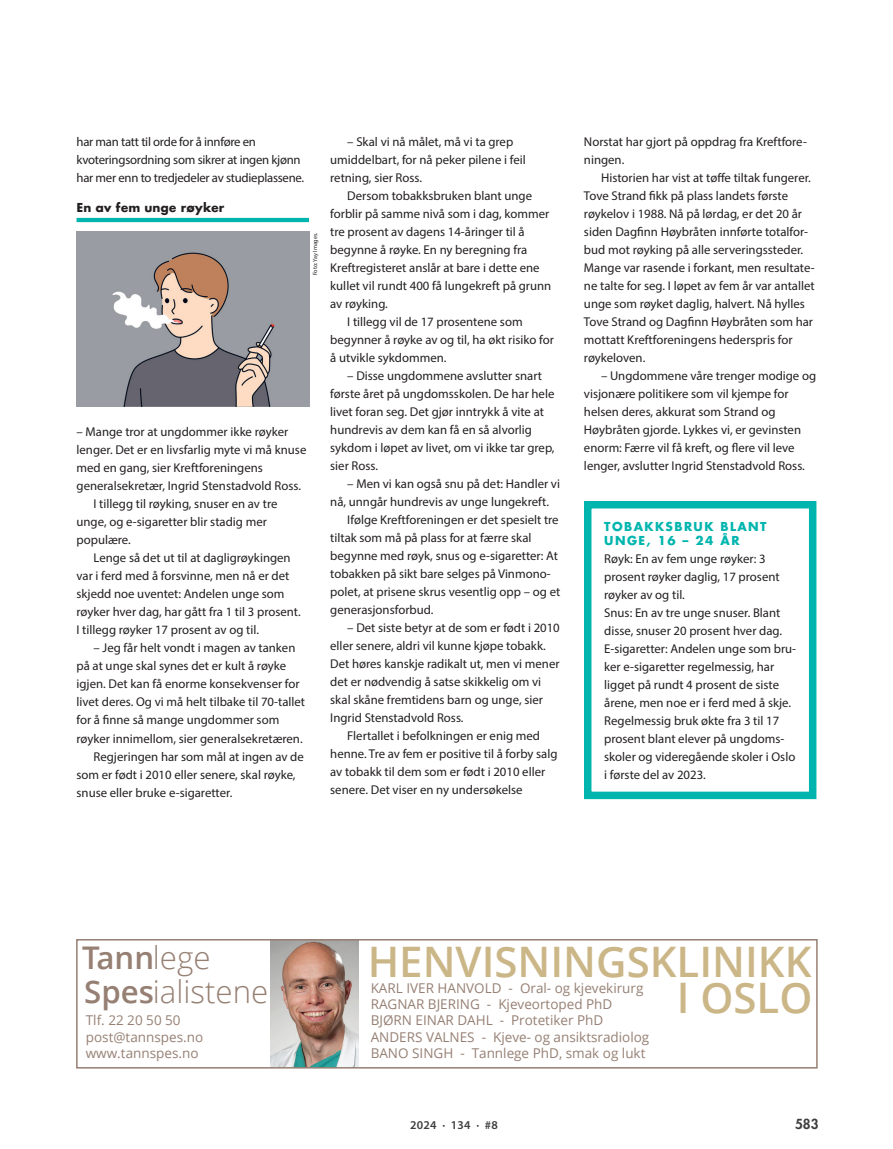
<style>
.page{position:relative;width:893px;height:1149px;background:#fff}
.page>*{position:absolute;margin:0;border:0;box-sizing:border-box;transform-origin:0 0}
.t1{font:600 42px/36.5px "Open Sans";color:#cbb687;text-align:right}
.t2{font:300 31.2px/34.2px "Open Sans";color:#967f73}
.t3{font:13.5px/16.2px "Open Sans";color:#968074}
.t4{font:800 13.5px "Futura Std";color:#3e3e3f}
.t5{font:12.75px/18px "Myriad Pro";color:#231f20}
.t6{font:12.75px/18px "Myriad Pro";letter-spacing:-.02em;color:#231f20}
.t7{font:700 12px/13.5px "Futura Std";letter-spacing:.12em;color:#00b5ae}
.t8{font:700 12px "Futura";color:#231f20}
.t9{font:600 12px "Myriad Pro";letter-spacing:.02em;color:#3e3e3f}
.t10{font:6px "Myriad Pro";color:#231f20}
.s1{font-weight:600}
</style>
<div class="page">
<img style="left:271px;top:941px;width:88px;height:124px">
<div style="left:76px;top:938px;width:742px;height:130px;border:2px solid #967f73"></div>
<hr style="left:77px;top:218px;width:232px;height:4px;background:#00b5ae">
<img style="left:77px;top:232px;width:232px;height:174px">
<div style="left:584px;top:501px;width:232px;height:297px;border:8px solid #00b5ae"></div>
<p class="t6" style="left:77px;top:132px;width:229px">har man tatt til orde for å innføre en kvoteringsordning som sikrer at ingen kjønn har mer enn to tredjedeler av studieplassene.</p>
<p class="t8" style="left:77px;top:198px;width:149px">En av fem unge røyker</p>
<p class="t10" style="left:311px;top:275px;width:44px;rotate:-90deg">Foto: Yay Images.</p>
<p class="t5" style="left:77px;top:422px;width:213px">– Mange tror at ungdommer ikke røyker</p>
<p class="t5" style="left:77px;top:440px;width:231px">lenger. Det er en livsfarlig myte vi må knuse</p>
<p class="t5" style="left:77px;top:458px;width:188px">med en gang, sier Kreftforeningens</p>
<p class="t5" style="left:77px;top:476px;width:226px">generalsekretær, Ingrid Stenstadvold Ross.</p>
<p class="t5" style="left:94px;top:494px;width:185px">I tillegg til røyking, snuser en av tre</p>
<p class="t5" style="left:77px;top:512px;width:192px">unge, og e-sigaretter blir stadig mer</p>
<p class="t5" style="left:77px;top:530px;width:56px">populære.</p>
<p class="t5" style="left:94px;top:548px;width:199px">Lenge så det ut til at dagligrøykingen</p>
<p class="t5" style="left:77px;top:566px;width:214px">var i ferd med å forsvinne, men nå er det</p>
<p class="t5" style="left:77px;top:584px;width:209px">skjedd noe uventet: Andelen unge som</p>
<p class="t5" style="left:77px;top:602px;width:226px">røyker hver dag, har gått fra 1 til 3 prosent.</p>
<p class="t5" style="left:77px;top:620px;width:184px">I tillegg røyker 17 prosent av og til.</p>
<p class="t5" style="left:94px;top:638px;width:203px">– Jeg får helt vondt i magen av tanken</p>
<p class="t5" style="left:77px;top:656px;width:211px">på at unge skal synes det er kult å røyke</p>
<p class="t5" style="left:77px;top:674px;width:225px">igjen. Det kan få enorme konsekvenser for</p>
<p class="t5" style="left:77px;top:692px;width:230px">livet deres. Og vi må helt tilbake til 70-tallet</p>
<p class="t5" style="left:77px;top:710px;width:204px">for å finne så mange ungdommer som</p>
<p class="t5" style="left:77px;top:728px;width:228px">røyker innimellom, sier generalsekretæren.</p>
<p class="t5" style="left:94px;top:746px;width:212px">Regjeringen har som mål at ingen av de</p>
<p class="t5" style="left:77px;top:764px;width:220px">som er født i 2010 eller senere, skal røyke,</p>
<p class="t5" style="left:77px;top:782px;width:157px">snuse eller bruke e-sigaretter.</p>
<p class="t5" style="left:330px;top:132px;width:197px;text-indent:17px">– Skal vi nå målet, må vi ta grep umiddelbart, for nå peker pilene i feil retning, sier Ross.</p>
<p class="t5" style="left:347px;top:186px;width:186px">Dersom tobakksbruken blant unge</p>
<p class="t5" style="left:330px;top:204px;width:221px">forblir på samme nivå som i dag, kommer</p>
<p class="t5" style="left:330px;top:222px;width:196px">tre prosent av dagens 14-åringer til å</p>
<p class="t5" style="left:330px;top:240px;width:199px">begynne å røyke. En ny beregning fra</p>
<p class="t5" style="left:330px;top:258px;width:211px">Kreftregisteret anslår at bare i dette ene</p>
<p class="t5" style="left:330px;top:276px;width:223px">kullet vil rundt 400 få lungekreft på grunn</p>
<p class="t5" style="left:330px;top:294px;width:59px">av røyking.</p>
<p class="t5" style="left:347px;top:312px;width:177px">I tillegg vil de 17 prosentene som</p>
<p class="t5" style="left:330px;top:330px;width:225px">begynner å røyke av og til, ha økt risiko for</p>
<p class="t5" style="left:330px;top:348px;width:118px">å utvikle sykdommen.</p>
<p class="t5" style="left:330px;top:366px;width:226px;text-indent:17px">– Disse ungdommene avslutter snart første året på ungdomsskolen. De har hele livet foran seg. Det gjør inntrykk å vite at hundrevis av dem kan få en så alvorlig sykdom i løpet av livet, om vi ikke tar grep, sier Ross.</p>
<p class="t5" style="left:347px;top:474px;width:214px">– Men vi kan også snu på det: Handler vi</p>
<p class="t5" style="left:330px;top:492px;width:220px">nå, unngår hundrevis av unge lungekreft.</p>
<p class="t5" style="left:347px;top:510px;width:213px">Ifølge Kreftforeningen er det spesielt tre</p>
<p class="t5" style="left:330px;top:528px;width:203px">tiltak som må på plass for at færre skal</p>
<p class="t5" style="left:330px;top:546px;width:229px">begynne med røyk, snus og e-sigaretter: At</p>
<p class="t5" style="left:330px;top:564px;width:222px">tobakken på sikt bare selges på Vinmono-</p>
<p class="t5" style="left:330px;top:582px;width:232px">polet, at prisene skrus vesentlig opp – og et</p>
<p class="t5" style="left:330px;top:600px;width:105px">generasjonsforbud.</p>
<p class="t5" style="left:347px;top:618px;width:214px">– Det siste betyr at de som er født i 2010</p>
<p class="t5" style="left:330px;top:636px;width:217px">eller senere, aldri vil kunne kjøpe tobakk.</p>
<p class="t5" style="left:330px;top:654px;width:231px">Det høres kanskje radikalt ut, men vi mener</p>
<p class="t5" style="left:330px;top:672px;width:212px">det er nødvendig å satse skikkelig om vi</p>
<p class="t5" style="left:330px;top:690px;width:214px">skal skåne fremtidens barn og unge, sier</p>
<p class="t5" style="left:330px;top:708px;width:135px">Ingrid Stenstadvold Ross.</p>
<p class="t5" style="left:347px;top:726px;width:194px">Flertallet i befolkningen er enig med</p>
<p class="t5" style="left:330px;top:744px;width:229px">henne. Tre av fem er positive til å forby salg</p>
<p class="t5" style="left:330px;top:762px;width:216px">av tobakk til dem som er født i 2010 eller</p>
<p class="t5" style="left:330px;top:780px;width:194px">senere. Det viser en ny undersøkelse</p>
<p class="t5" style="left:584px;top:132px;width:224px">Norstat har gjort på oppdrag fra Kreftfore&shy;ningen.</p>
<p class="t5" style="left:584px;top:168px;width:232px;text-indent:17px">Historien har vist at tøffe tiltak fungerer.<br>Tove Strand fikk på plass landets første røykelov i 1988. Nå på lørdag, er det 20 år siden Dagfinn Høybråten innførte totalfor&shy;bud mot røyking på alle serveringssteder.<br>Mange var rasende i forkant, men resultate&shy;ne talte for seg. I løpet av fem år var antallet unge som røyket daglig, halvert. Nå hylles Tove Strand og Dagfinn Høybråten som har mottatt Kreftforeningens hederspris for røykeloven.</p>
<p class="t5" style="left:584px;top:366px;width:234px;text-indent:17px">– Ungdommene våre trenger modige og visjonære politikere som vil kjempe for helsen deres, akkurat som Strand og Høybråten gjorde. Lykkes vi, er gevinsten enorm: Færre vil få kreft, og flere vil leve lenger, avslutter Ingrid Stenstadvold Ross.</p>
<p class="t7" style="left:604px;top:519px;width:164px">TOBAKKSBRUK BLANT<br>UNGE, 16 – 24 ÅR</p>
<p class="t5" style="left:604px;top:549px;width:193px">Røyk: En av fem unge røyker: 3 prosent røyker daglig, 17 prosent røyker av og til.<br>Snus: En av tre unge snuser. Blant disse, snuser 20 prosent hver dag.<br>E-sigaretter: Andelen unge som bru&shy;ker e-sigaretter regelmessig, har ligget på rundt 4 prosent de siste årene, men noe er i ferd med å skje.<br>Regelmessig bruk økte fra 3 til 17 prosent blant elever på ungdoms&shy;skoler og videregående skoler i Oslo i første del av 2023.</p>
<h2 class="t2" style="left:82px;top:939px;width:187px"><span class="s1">T ann</span>lege<br><span class="s1">Spes</span>ialistene</h2>
<p class="t3" style="left:86px;top:1011px;width:119px">Tlf. 22 20 50 50 post@tannspes.no www.tannspes.no</p>
<h1 class="t1" style="left:368px;top:941px;width:446px">HENVISNINGSKLINIKK<br>I OSLO</h1>
<p class="t3" style="left:371px;top:979px;width:280px">KARL IVER HANVOLD - Oral- og kjevekirurg RAGNAR BJERING - Kjeveortoped PhD BJØRN EINAR DAHL - Protetiker PhD ANDERS VALNES - Kjeve- og ansiktsradiolog BANO SINGH - Tannlege PhD, smak og lukt</p>
<p class="t9" style="left:410px;top:1117px;width:89px">2024 · 134 · #8</p>
<p class="t4" style="left:795px;top:1115px;width:25px">583</p>
</div>
